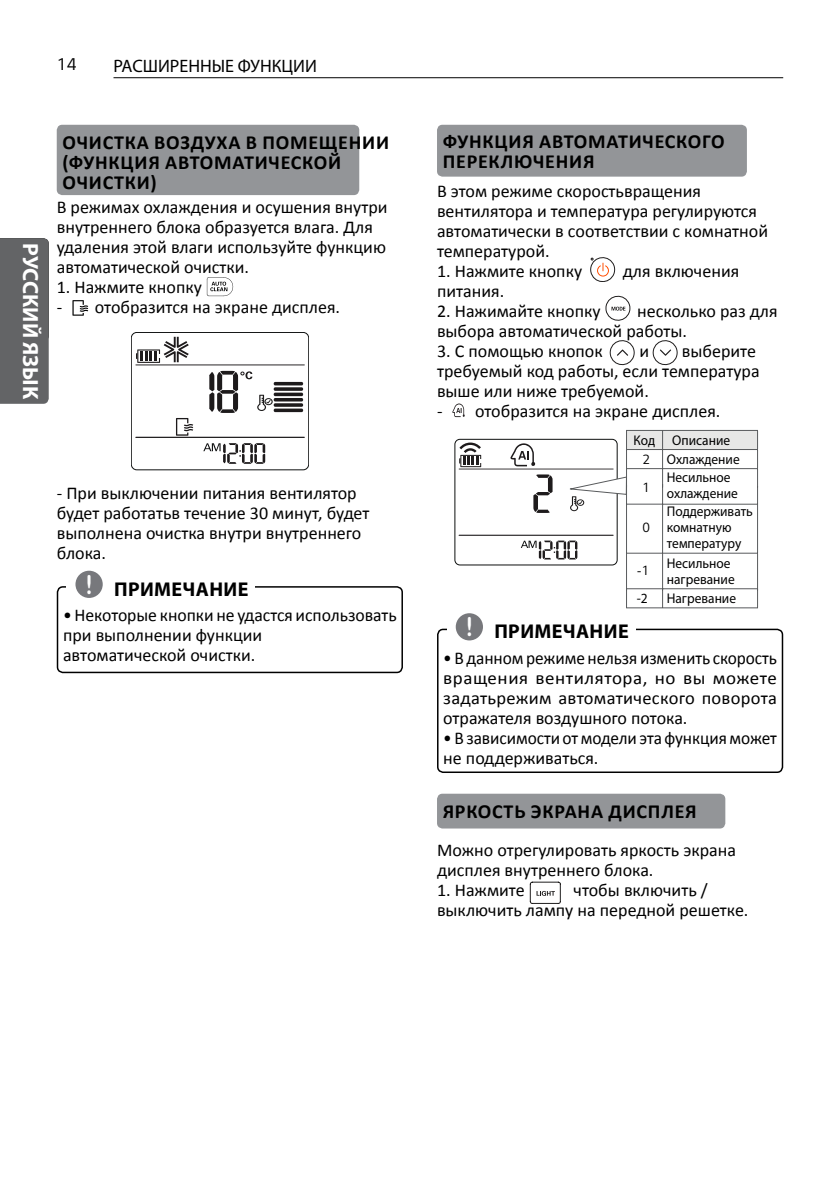
<style>
.page{position:relative;width:840px;height:1191px;background:#fff}
.page>*{position:absolute;margin:0;border:0;box-sizing:border-box;transform-origin:0 0}
.t1{font:700 22px "Myriad Pro";color:#fff}
.t2{font:700 20px "Calibri";letter-spacing:.04em;color:#000}
.t3{font:700 20px "Myriad Pro";letter-spacing:.02em;color:#000}
.t4{font:18px/20px "Calibri";color:#000}
.t5{font:18px/20px "Calibri";color:#000;text-align:justify;scale:.96 1}
.t6{font:18px "Myriad Pro";color:#000}
.t7{font:18px "LG Smart";color:#000}
.t8{font:14px/16px "Myriad Pro";color:#000;scale:.95 1}
.t9{font:14px "LG Smart";color:#000;scale:.95 1}
.t10{font:300 14px "Univers";color:#000;scale:.95 1}
.s1{font-family:"Bryant LG";font-size:28.4px;color:#fff}
.s2{font-family:"LG Smart"}
</style>
<div class="page">
<hr style="left:113px;top:77px;width:669px;height:1px;background:#000">
<div style="left:0;top:238px;width:49px;height:166px;background:#636466"></div>
<div style="left:57px;top:125px;width:302px;height:70px;background:#939598;border-radius:6px"></div>
<svg style="left:72px;top:300px;width:16px;height:16px"></svg>
<hr style="left:136px;top:437px;width:168px;height:1px;background:#1d1a1b">
<div style="left:131px;top:332px;width:178px;height:138px;border:1px solid #0e1010;border-radius:6px"></div>
<svg style="left:135px;top:337px;width:169px;height:28px"></svg>
<svg style="left:176px;top:418px;width:17px;height:18px"></svg>
<svg style="left:209px;top:371px;width:63px;height:42px"></svg>
<svg style="left:273px;top:408px;width:30px;height:4px"></svg>
<hr style="left:273px;top:382px;width:30px;height:3px;background:#1d1a1b;border-radius:2px">
<svg style="left:273px;top:387px;width:30px;height:4px"></svg>
<svg style="left:273px;top:392px;width:30px;height:4px"></svg>
<hr style="left:273px;top:398px;width:30px;height:3px;background:#1d1a1b;border-radius:2px">
<svg style="left:273px;top:403px;width:30px;height:4px"></svg>
<svg style="left:203px;top:443px;width:62px;height:21px"></svg>
<div style="left:437px;top:125px;width:309px;height:52px;background:#939598;border-radius:6px"></div>
<svg style="left:590px;top:257px;width:24px;height:25px"></svg>
<svg style="left:605px;top:296px;width:25px;height:25px"></svg>
<hr style="left:459px;top:535px;width:153px;height:1px;background:#1e1b1c">
<div style="left:454px;top:439px;width:163px;height:126px;border:1px solid #0d0f0e;border-radius:5px"></div>
<svg style="left:520px;top:540px;width:57px;height:19px"></svg>
<svg style="left:458px;top:430px;width:299px;height:83px"></svg>
<hr style="left:625px;top:504px;width:37px;height:1px;background:#585a5c">
<hr style="left:625px;top:485px;width:1px;height:68px;background:#585a5c">
<hr style="left:662px;top:504px;width:95px;height:1px;background:#585a5c">
<hr style="left:661px;top:484px;width:1px;height:69px;background:#585a5c">
<hr style="left:756px;top:486px;width:1px;height:67px;background:#585a5c">
<hr style="left:625px;top:553px;width:37px;height:1px;background:#585a5c">
<hr style="left:625px;top:553px;width:1px;height:37px;background:#585a5c">
<hr style="left:662px;top:553px;width:95px;height:1px;background:#585a5c">
<hr style="left:661px;top:553px;width:1px;height:37px;background:#585a5c">
<hr style="left:756px;top:553px;width:1px;height:37px;background:#585a5c">
<hr style="left:625px;top:588px;width:37px;height:1px;background:#585a5c">
<hr style="left:662px;top:588px;width:95px;height:1px;background:#585a5c">
<hr style="left:625px;top:607px;width:132px;height:1px;background:#585a5c">
<svg style="left:452px;top:403px;width:12px;height:14px"></svg>
<div style="left:437px;top:793px;width:288px;height:35px;background:#939598;border-radius:6px"></div>
<svg style="left:529px;top:881px;width:31px;height:23px"></svg>
<div style="left:437px;top:628px;width:345px;height:145px;border:2px solid #000;border-radius:6px"></div>
<div style="left:446px;top:623px;width:189px;height:17px;background:#fff"></div>
<div style="left:455px;top:613px;width:27px;height:27px;background:#77787c;border-radius:50%"></div>
<svg style="left:652px;top:340px;width:25px;height:25px"></svg>
<svg style="left:609px;top:340px;width:25px;height:25px"></svg>
<div style="left:57px;top:586px;width:346px;height:87px;border:2px solid #000;border-radius:6px"></div>
<div style="left:66px;top:580px;width:189px;height:17px;background:#fff"></div>
<div style="left:75px;top:571px;width:28px;height:27px;background:#77787c;border-radius:50%"></div>
<svg style="left:207px;top:277px;width:26px;height:20px"></svg>
<p class="t7" style="left:57px;top:53px;width:22px">14</p>
<p class="t6" style="left:113px;top:55px;width:205px">РАСШИРЕННЫЕ ФУНКЦИИ</p>
<p class="t1" style="left:45px;top:243px;width:158px;rotate:90deg">РУССКИЙ ЯЗЫК</p>
<p class="t2" style="left:62px;top:130px;width:28px">Очистка</p>
<p class="t2" style="left:154px;top:130px;width:14px">воздуха</p>
<p class="t2" style="left:246px;top:130px;width:31px">в поме</p>
<p class="t2" style="left:319px;top:130px;width:33px">щении</p>
<p class="t2" style="left:62px;top:150px;width:35px">(Функция</p>
<p class="t2" style="left:165px;top:150px;width:14px">автоматической</p>
<p class="t2" style="left:62px;top:170px;width:14px">очистки</p>
<p class="t2" style="left:150px;top:170px;width:8px">)</p>
<p class="t4" style="left:57px;top:197px;width:332px">В режимах охлаждения и осушения внутри внутреннего блока образуется влага. Для удаления этой влаги используйте функцию автоматической очистки.</p>
<p class="t4" style="left:57px;top:277px;width:147px">1. Нажмите кнопку</p>
<p class="t4" style="left:57px;top:297px;width:285px">- отобразится на экране дисплея.</p>
<p class="t4" style="left:57px;top:483px;width:314px">- При выключении питания вентилятор будет работатьв течение 30 минут, будет выполнена очистка внутри внутреннего блока.</p>
<p class="t3" style="left:85px;top:576px;width:164px"><span class="s1">!</span> ПРИМЕЧАНИЕ</p>
<p class="t4" style="left:63px;top:605px;width:335px">• Некоторые кнопки не удастся использовать при выполнении функции<br>автоматической очистки.</p>
<p class="t2" style="left:442px;top:128px;width:29px">Функция</p>
<p class="t2" style="left:539px;top:128px;width:14px">автоматического</p>
<p class="t2" style="left:442px;top:148px;width:14px">переключения</p>
<p class="t4" style="left:437px;top:181px;width:332px">В этом режиме скоростьвращения вентилятора и температура регулируются автоматически в соответствии с комнатной температурой.</p>
<p class="t4" style="left:437px;top:261px;width:147px">1. Нажмите кнопку</p>
<p class="t4" style="left:622px;top:261px;width:118px">для включения</p>
<p class="t4" style="left:437px;top:281px;width:69px">питания.</p>
<p class="t4" style="left:437px;top:301px;width:165px">2. Нажимайте кнопку</p>
<p class="t4" style="left:437px;top:301px;width:342px;text-indent:200px">несколько раз для выбора автоматической работы.</p>
<p class="t4" style="left:437px;top:341px;width:167px">3. С помощью кнопок</p>
<p class="t4" style="left:639px;top:341px;width:11px">и</p>
<p class="t4" style="left:437px;top:341px;width:324px;text-indent:244px">выберите требуемый код работы, если температура выше или ниже требуемой.</p>
<p class="t4" style="left:437px;top:401px;width:285px">- отобразится на экране дисплея.</p>
<p class="t8" style="left:642px;top:431px;width:104px;line-height:19px;text-indent:-9px">Код Описание<br><span class="s2">2</span> Охлаждение</p>
<p class="t9" style="left:642px;top:479px;width:9px">1</p>
<p class="t8" style="left:666px;top:469px;width:76px">Несильное охлаждение</p>
<p class="t8" style="left:666px;top:503px;width:92px">Поддерживать комнатную температуру</p>
<p class="t9" style="left:642px;top:519px;width:9px">0</p>
<p class="t3" style="left:465px;top:618px;width:164px"><span class="s1">!</span> ПРИМЕЧАНИЕ</p>
<p class="t8" style="left:666px;top:555px;width:73px">Несильное нагревание</p>
<p class="t9" style="left:636px;top:562px;width:15px">-1</p>
<p class="t10" style="left:636px;top:590px;width:13px">-2</p>
<p class="t8" style="left:666px;top:590px;width:74px">Нагревание</p>
<p class="t5" style="left:443px;top:648px;width:349px">• В данном режиме нельзя изменить скорость вращения вентилятора, но вы можете задатьрежим автоматического поворота отражателя воздушного потока.</p>
<p class="t5" style="left:443px;top:728px;width:349px">• В зависимости от модели эта функция может не поддерживаться.</p>
<p class="t2" style="left:442px;top:798px;width:25px">Яркость</p>
<p class="t2" style="left:530px;top:798px;width:13px">экрана</p>
<p class="t2" style="left:608px;top:798px;width:14px">дисплея</p>
<p class="t4" style="left:437px;top:840px;width:300px">Можно отрегулировать яркость экрана дисплея внутреннего блока.</p>
<p class="t4" style="left:437px;top:880px;width:89px">1. Нажмите</p>
<p class="t4" style="left:437px;top:880px;width:313px;text-indent:136px">чтобы включить / выключить лампу на передной решетке.</p>
</div>
